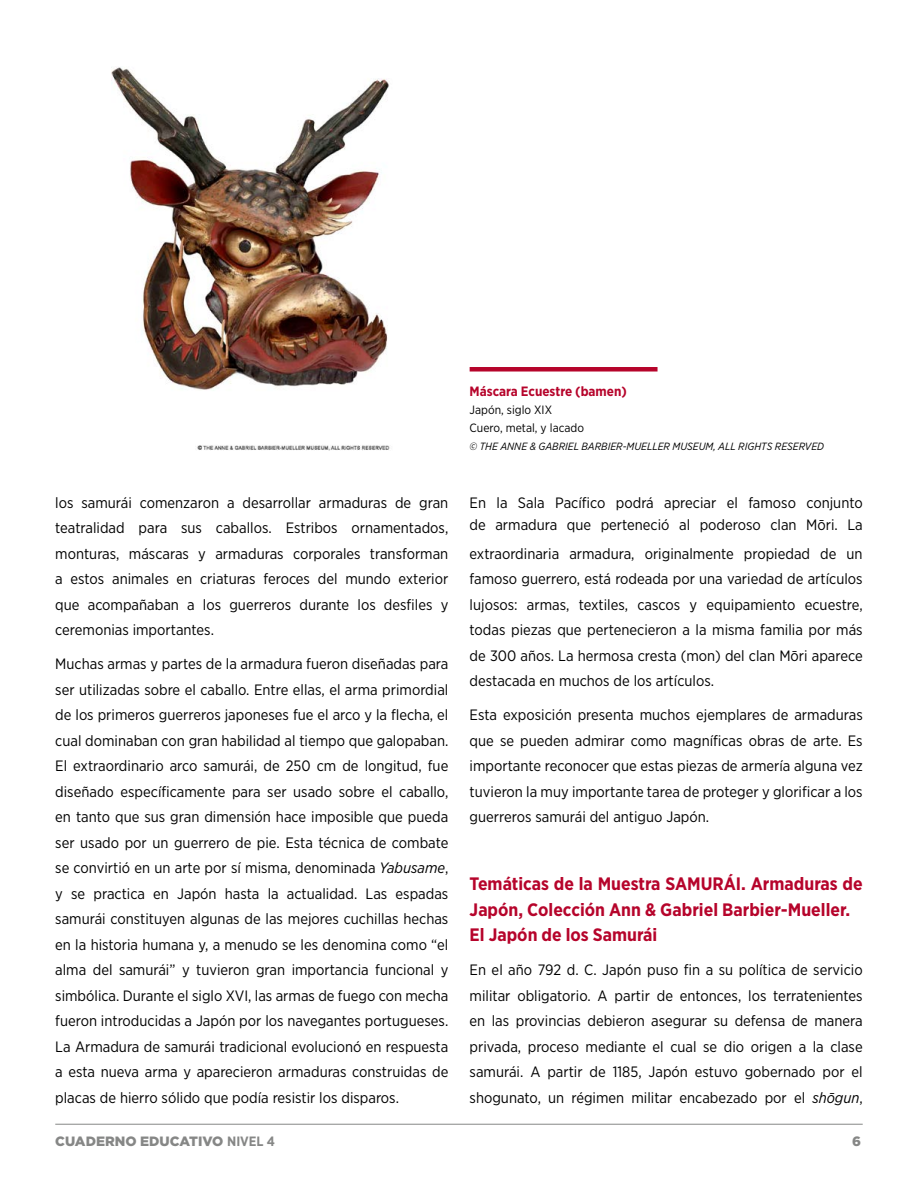
<style>
.page{position:relative;width:918px;height:1188px;background:#fff}
.page>*{position:absolute;margin:0;border:0;box-sizing:border-box;transform-origin:0 0}
.t1{font:700 18px/25.5px "Gotham Narrow";color:#b6042b}
.t2{font:15px/25.5px "Gotham Narrow";color:#000;text-align:justify}
.t3{font:900 13.5px "Gotham";color:#868786}
.t4{font:700 13.5px "Gotham Narrow";color:#b6042b}
.t5{font:12px/18.3px "Gotham Narrow";color:#000}
.t6{font:italic 10.5px "Gotham Narrow";color:#000}
.s1{font-style:italic}
.s2{font-family:"Gotham Narrow";font-weight:700}
</style>
<div class="page">
<hr style="left:55px;top:1124px;width:808px;height:1px;background:#868786">
<div style="left:470px;top:367px;width:188px;height:5px;background:#b6042b"></div>
<img style="left:111px;top:67px;width:279px;height:384px">
<p class="t2" style="left:55px;top:489px;width:395px">los samurái comenzaron a desarrollar armaduras de gran teatralidad para sus caballos. Estribos ornamentados, monturas, máscaras y armaduras corporales transforman a estos animales en criaturas feroces del mundo exterior que acompañaban a los guerreros durante los desfiles y ceremonias importantes.</p>
<p class="t2" style="left:55px;top:651px;width:395px">Muchas armas y partes de la armadura fueron diseñadas para ser utilizadas sobre el caballo. Entre ellas, el arma primordial de los primeros guerreros japoneses fue el arco y la flecha, el cual dominaban con gran habilidad al tiempo que galopaban.<br>El extraordinario arco samurái, de 250 cm de longitud, fue diseñado específicamente para ser usado sobre el caballo, en tanto que sus gran dimensión hace imposible que pueda ser usado por un guerrero de pie. Esta técnica de combate se convirtió en un arte por sí misma, denominada <span class="s1">Yabusame</span>, y se practica en Japón hasta la actualidad. Las espadas samurái constituyen algunas de las mejores cuchillas hechas en la historia humana y, a menudo se les denomina como “el alma del samurái” y tuvieron gran importancia funcional y simbólica. Durante el siglo XVI, las armas de fuego con mecha fueron introducidas a Japón por los navegantes portugueses.<br>La Armadura de samurái tradicional evolucionó en respuesta a esta nueva arma y aparecieron armaduras construidas de placas de hierro sólido que podía resistir los disparos.</p>
<p class="t4" style="left:470px;top:382px;width:159px">Máscara Ecuestre (bamen)</p>
<p class="t5" style="left:470px;top:400px;width:116px">Japón, siglo XIX<br>Cuero, metal, y lacado</p>
<p class="t6" style="left:470px;top:440px;width:356px">© THE ANNE &amp; GABRIEL BARBIER-MUELLER MUSEUM, ALL RIGHTS RESERVED</p>
<p class="t2" style="left:470px;top:491px;width:395px;line-height:22.5px">En la Sala Pacífico podrá apreciar el famoso conjunto de armadura que perteneció al poderoso clan Mōri. La</p>
<p class="t2" style="left:470px;top:540px;width:395px">extraordinaria armadura, originalmente propiedad de un famoso guerrero, está rodeada por una variedad de artículos lujosos: armas, textiles, cascos y equipamiento ecuestre, todas piezas que pertenecieron a la misma familia por más de 300 años. La hermosa cresta (mon) del clan Mōri aparece destacada en muchos de los artículos.</p>
<p class="t2" style="left:470px;top:702px;width:395px">Esta exposición presenta muchos ejemplares de armaduras que se pueden admirar como magníficas obras de arte. Es importante reconocer que estas piezas de armería alguna vez tuvieron la muy importante tarea de proteger y glorificar a los guerreros samurái del antiguo Japón.</p>
<p class="t1" style="left:470px;top:871px;width:395px">Temáticas de la Muestra SAMURÁI. Armaduras de<br>Japón, Colección Ann &amp; Gabriel Barbier-Mueller.<br>El Japón de los Samurái</p>
<p class="t2" style="left:470px;top:957px;width:395px">En el año 792 d. C. Japón puso fin a su política de servicio militar obligatorio. A partir de entonces, los terratenientes en las provincias debieron asegurar su defensa de manera privada, proceso mediante el cual se dio origen a la clase samurái. A partir de 1185, Japón estuvo gobernado por el shogunato, un régimen militar encabezado por el <span class="s1">shōgun</span>,</p>
<p class="t3" style="left:55px;top:1133px;width:221px">CUADERNO EDUCATIVO <span class="s2">NIVEL 4</span></p>
<p class="t3" style="left:852px;top:1133px;width:10px">6</p>
</div>
